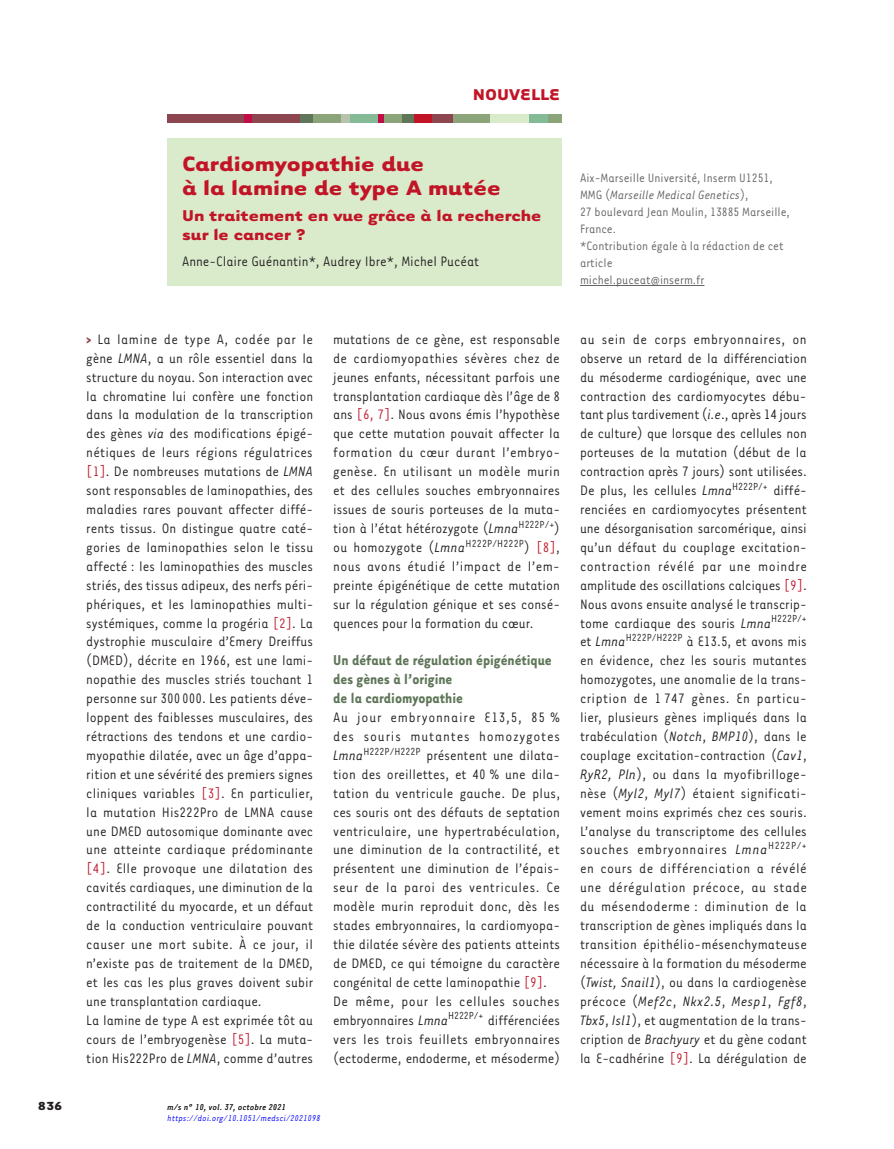
<style>
.page{position:relative;width:894px;height:1149px;background:#fff}
.page>*{position:absolute;margin:0;border:0;box-sizing:border-box;transform-origin:0 0}
.t1{font:700 24px/24px "Tarzana Wide";color:#c11527}
.t2{font:700 18px/19.5px "Tarzana Wide";color:#c11527}
.t3{font:700 16.5px/18.9px "Tarzana Narrow";color:#5f7659}
.t4{font:15.75px/18.9px "Tarzana Narrow";color:#231f20}
.t5{font:13.95px/17px "Tarzana Narrow";color:#636366}
.t6{font:700 13.5px "Tarzana Wide";color:#231f20}
.t7{font:italic 9.75px "Tarzana Narrow";letter-spacing:.025em;color:#00f}
.t8{font:italic 9.75px "Tarzana Narrow";letter-spacing:.025em;color:#231f20}
.s1{font-weight:700;color:#8d454f}
.s2{font-style:italic}
.s3{color:#bf182a}
</style>
<div class="page">
<div style="left:167px;top:114px;width:133px;height:8px;background:#8d454f"></div>
<div style="left:299px;top:114px;width:27px;height:8px;background:#5f7659"></div>
<div style="left:400px;top:114px;width:13px;height:8px;background:#5f7659"></div>
<div style="left:313px;top:114px;width:29px;height:8px;background:#8ba479"></div>
<div style="left:349px;top:114px;width:29px;height:8px;background:#84ba95"></div>
<div style="left:528px;top:114px;width:20px;height:8px;background:#84ba95"></div>
<div style="left:382px;top:114px;width:19px;height:8px;background:#8ba479"></div>
<div style="left:547px;top:114px;width:14px;height:8px;background:#8ba479"></div>
<div style="left:452px;top:114px;width:38px;height:8px;background:#8ba479"></div>
<div style="left:490px;top:114px;width:38px;height:8px;background:#daebcb"></div>
<div style="left:341px;top:114px;width:8px;height:8px;background:#b6c4ad"></div>
<div style="left:244px;top:114px;width:8px;height:8px;background:#c10d45"></div>
<div style="left:378px;top:114px;width:6px;height:8px;background:#c10d45"></div>
<div style="left:413px;top:114px;width:27px;height:8px;background:#c11527"></div>
<div style="left:432px;top:114px;width:21px;height:8px;background:#8d454f"></div>
<div style="left:167px;top:138px;width:394px;height:147px;background:#daebcb"></div>
<hr style="left:579px;top:285px;width:125px;height:1px;background:#636366">
<p class="t2" style="left:472px;top:84px;width:89px">NOUVELLE</p>
<h1 class="t1" style="left:182px;top:150px;width:320px">Cardiomyopathie due<br>à la lamine de type A mutée</h1>
<p class="t2" style="left:182px;top:205px;width:361px">Un traitement en vue grâce à la recherche sur le cancer ?</p>
<p class="t4" style="left:182px;top:251px;width:298px">Anne-Claire Guénantin*, Audrey Ibre*, Michel Pucéat</p>
<p class="t4" style="left:86px;top:329px;width:228px"><span class="s1">&gt;</span> La lamine de type A, codée par le gène <span class="s2">LMNA</span>, a un rôle essentiel dans la structure du noyau. Son interaction avec la chromatine lui confère une fonction dans la modulation de la transcription des gènes <span class="s2">via</span> des modifications épigé&shy;nétiques de leurs régions régulatrices <span class="s3">[1]</span>. De nombreuses mutations de <span class="s2">LMNA </span>sont responsables de laminopathies, des maladies rares pouvant affecter diffé&shy;rents tissus. On distingue quatre caté&shy;gories de laminopathies selon le tissu affecté : les laminopathies des muscles striés, des tissus adipeux, des nerfs péri&shy;phériques, et les laminopathies multi&shy;systémiques, comme la progéria <span class="s3">[2]</span>. La dystrophie musculaire d’Emery Dreiffus (DMED), décrite en 1966, est une lami&shy;nopathie des muscles striés touchant 1 personne sur 300 000. Les patients déve&shy;loppent des faiblesses musculaires, des rétractions des tendons et une cardio&shy;myopathie dilatée, avec un âge d’appa&shy;rition et une sévérité des premiers signes cliniques variables <span class="s3">[3]</span>. En particulier, la mutation His222Pro de LMNA cause une DMED autosomique dominante avec une atteinte cardiaque prédominante <span class="s3">[4]</span>. Elle provoque une dilatation des cavités cardiaques, une diminution de la contractilité du myocarde, et un défaut de la conduction ventriculaire pouvant causer une mort subite. À ce jour, il n’existe pas de traitement de la DMED, et les cas les plus graves doivent subir une transplantation cardiaque.<br>La lamine de type A est exprimée tôt au cours de l’embryogenèse <span class="s3">[5]</span>. La muta&shy;tion His222Pro de <span class="s2">LMNA</span>, comme d’autres</p>
<p class="t4" style="left:333px;top:329px;width:228px;text-align:justify">mutations de ce gène, est responsable de cardiomyopathies sévères chez de jeunes enfants, nécessitant parfois une transplantation cardiaque dès l’âge de 8 ans <span class="s3">[6, 7]</span>. Nous avons émis l’hypothèse que cette mutation pouvait affecter la formation du cœur durant l’embryo&shy;genèse. En utilisant un modèle murin et des cellules souches embryonnaires issues de souris porteuses de la muta&shy;tion à l’état hétérozygote (<span class="s2">Lmna</span><sup>H222P/+</sup>) ou homozygote (<span class="s2">Lmna</span><sup>H222P/H222P</sup>) <span class="s3">[8]</span>, nous avons étudié l’impact de l’em&shy;preinte épigénétique de cette mutation sur la régulation génique et ses consé&shy;quences pour la formation du cœur.</p>
<p class="t3" style="left:333px;top:650px;width:220px">Un défaut de régulation épigénétique des gènes à l’origine<br>de la cardiomyopathie</p>
<p class="t4" style="left:333px;top:707px;width:228px">Au jour embryonnaire E13,5, 85 % des souris mutantes homozygotes <span class="s2">Lmna</span><sup>H222P/H222P</sup> présentent une dilata&shy;tion des oreillettes, et 40 % une dila&shy;tation du ventricule gauche. De plus, ces souris ont des défauts de septation ventriculaire, une hypertrabéculation, une diminution de la contractilité, et présentent une diminution de l’épais&shy;seur de la paroi des ventricules. Ce modèle murin reproduit donc, dès les stades embryonnaires, la cardiomyopa&shy;thie dilatée sévère des patients atteints de DMED, ce qui témoigne du caractère congénital de cette laminopathie <span class="s3">[9]</span>.<br>De même, pour les cellules souches embryonnaires <span class="s2">Lmna</span><sup>H222P/+</sup> différenciées vers les trois feuillets embryonnaires (ectoderme, endoderme, et mésoderme)</p>
<p class="t6" style="left:38px;top:1097px;width:26px">836</p>
<p class="t8" style="left:167px;top:1100px;width:120px">m/s n° 10, vol. 37, octobre 2021</p>
<p class="t7" style="left:167px;top:1112px;width:155px">https://doi.org/10.1051/medsci/2021098</p>
<p class="t5" style="left:579px;top:169px;width:211px">Aix-Marseille Université, Inserm U1251,<br>MMG (<span class="s2">Marseille Medical Genetics</span>),<br>27 boulevard Jean Moulin, 13885 Marseille,<br>France.<br>*Contribution égale à la rédaction de cet article<br>michel.puceat@inserm.fr</p>
<p class="t4" style="left:579px;top:329px;width:228px;text-align:justify">au sein de corps embryonnaires, on observe un retard de la différenciation du mésoderme cardiogénique, avec une contraction des cardiomyocytes débu&shy;tant plus tardivement (<span class="s2">i.e</span>., après 14 jours de culture) que lorsque des cellules non porteuses de la mutation (début de la contraction après 7 jours) sont utilisées.<br>De plus, les cellules <span class="s2">Lmna</span><sup>H222P/+</sup> diffé&shy;renciées en cardiomyocytes présentent une désorganisation sarcomérique, ainsi qu’un défaut du couplage excitation&shy;contraction révélé par une moindre amplitude des oscillations calciques <span class="s3">[9]</span>.<br>Nous avons ensuite analysé le transcrip&shy;tome cardiaque des souris <span class="s2">Lmna</span><sup>H222P/+ </sup>et <span class="s2">Lmna</span><sup>H222P/H222P</sup> à E13.5, et avons mis en évidence, chez les souris mutantes homozygotes, une anomalie de la trans&shy;cription de 1 747 gènes. En particu&shy;lier, plusieurs gènes impliqués dans la trabéculation (<span class="s2">Notch</span>, <span class="s2">BMP10</span>), dans le couplage excitation-contraction (<span class="s2">Cav1</span>, <span class="s2">RyR2, Pln</span>), ou dans la myofibrilloge&shy;nèse (<span class="s2">Myl2</span>, <span class="s2">Myl7</span>) étaient significati&shy;vement moins exprimés chez ces souris.<br>L’analyse du transcriptome des cellules souches embryonnaires <span class="s2">Lmna</span><sup>H222P/+ </sup>en cours de différenciation a révélé une dérégulation précoce, au stade du mésendoderme : diminution de la transcription de gènes impliqués dans la transition épithélio-mésenchymateuse nécessaire à la formation du mésoderme (<span class="s2">Twist, Snail1</span>), ou dans la cardiogenèse précoce (<span class="s2">Mef2c</span>, <span class="s2">Nkx2.5</span>, <span class="s2">Mesp1</span>, <span class="s2">Fgf8</span>, <span class="s2">Tbx5</span>, <span class="s2">Isl1</span>), et augmentation de la trans&shy;cription de <span class="s2">Brachyury</span> et du gène codant la E-cadhérine <span class="s3">[9]</span>. La dérégulation de</p>
</div>
